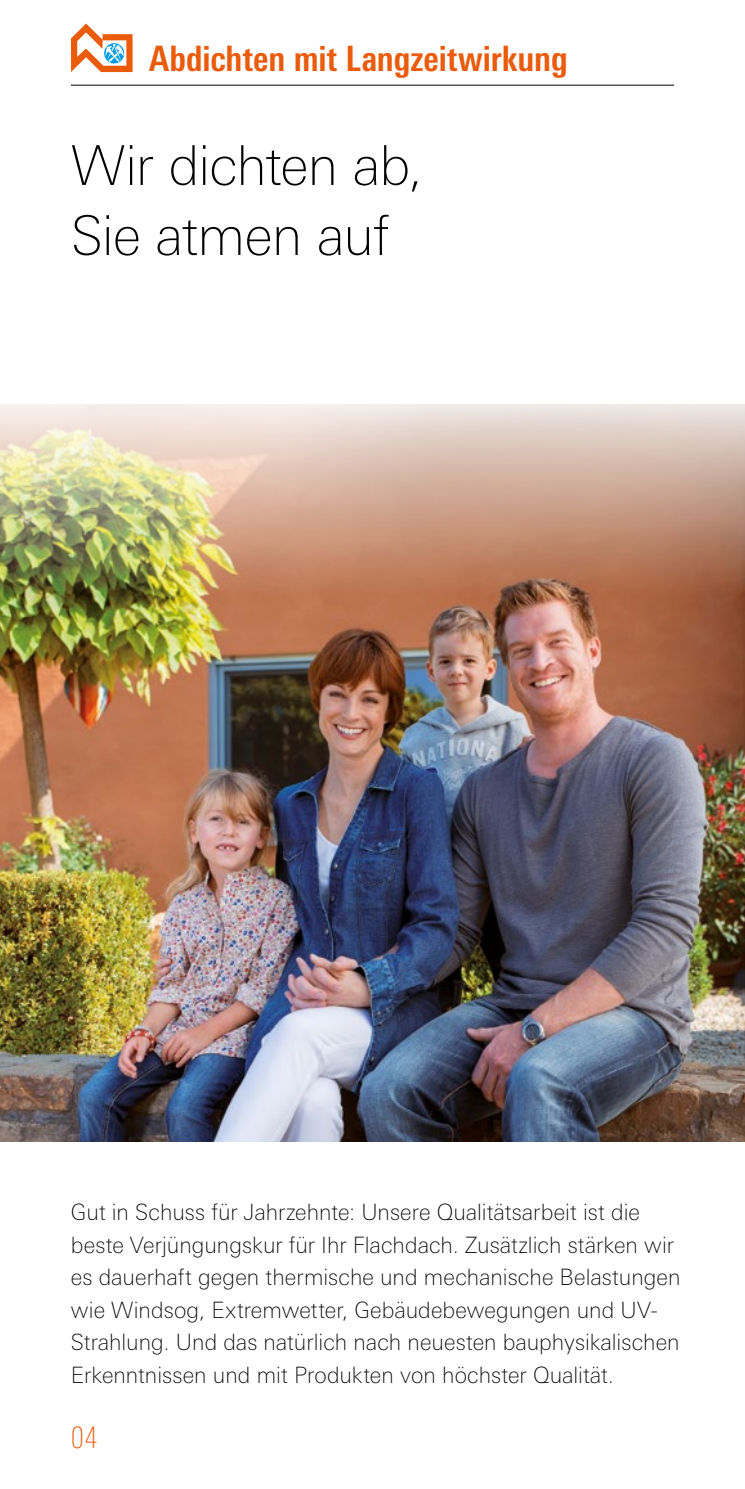
<style>
.page{position:relative;width:745px;height:1489px;background:#fff}
.page>*{position:absolute;margin:0;border:0;box-sizing:border-box;transform-origin:0 0}
.Headline{font:100 55px "Linotype Univers Basic";letter-spacing:-.015em;color:#000}
.Kapitelzeile{font:700 condensed 35px "Linotype Univers";color:#ea5b0b}
.Seitenzahl{font:100 condensed 30px "Linotype Univers";color:#ea5b0b}
.Body_Copy{font:100 22.5px/32.5px "Linotype Univers Basic";letter-spacing:.005em;color:#000}
</style>
<div class="page">
<img style="left:0;top:404px;width:744px;height:737px">
<svg style="left:71px;top:24px;width:61px;height:48px"></svg>
<hr style="left:71px;top:85px;width:602px;height:1px;background:#000">
<p class="Kapitelzeile" style="left:149px;top:38px;width:420px">Abdichten mit Langzeitwirkung</p>
<p class="Headline" style="left:71px;top:134px;width:353px">Wir dichten ab,</p>
<p class="Headline" style="left:71px;top:204px;width:320px">Sie atmen auf</p>
<p class="Body_Copy" style="left:71px;top:1195px;width:610px">Gut in Schuss für Jahrzehnte: Unsere Qualitätsarbeit ist die beste Verjüngungskur für Ihr Flachdach. Zusätzlich stärken wir es dauerhaft gegen thermische und mechanische Belastungen wie Windsog, Extremwetter, Gebäudebewegungen und UV-Strahlung. Und das natürlich nach neuesten bauphysikalischen Erkenntnissen und mit Produkten von höchster Qualität.</p>
<p class="Seitenzahl" style="left:71px;top:1420px;width:28px">04</p>
</div>
